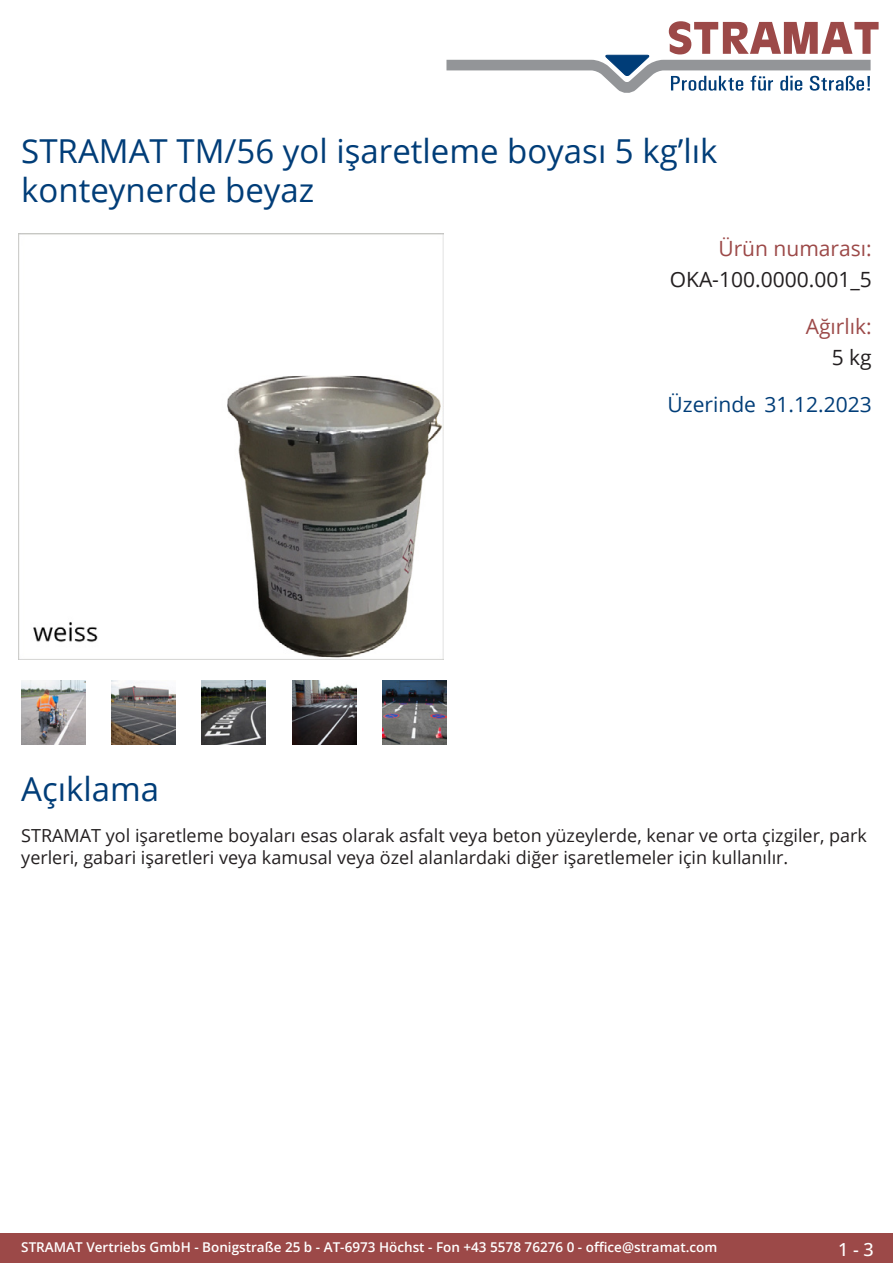
<style>
.page{position:relative;width:893px;height:1263px;background:#fff}
.page>*{position:absolute;margin:0;border:0;box-sizing:border-box;transform-origin:0 0}
.Produkttitel{font:33px/39.6px "Open Sans";color:#003d78}
.TechDaten_Überschrif{font:21px "Open Sans";color:#9c4948}
.TechDaten_Inhalt{font:21px "Open Sans";color:#231f20}
.Erstellungsdatum{font:21px "Open Sans";color:#003d78}
.Beschreibung_Text{font:18px/21.6px "Open Sans";color:#231f20}
.t1{font:500 18px "Open Sans";color:#fff}
.t2{font:600 13.5px "Open Sans";color:#fff}
</style>
<div class="page">
<div style="left:0;top:1233px;width:893px;height:30px;background:#9c4948"></div>
<svg style="left:446px;top:21px;width:433px;height:72px"></svg>
<img style="left:18px;top:234px;width:425px;height:425px">
<img style="left:21px;top:680px;width:64px;height:64px">
<img style="left:112px;top:680px;width:63px;height:64px">
<img style="left:202px;top:680px;width:64px;height:64px">
<img style="left:292px;top:680px;width:64px;height:64px">
<img style="left:383px;top:680px;width:63px;height:64px">
<p class="Produkttitel" style="left:21px;top:130px;width:698px">STRAMAT TM/56 yol işaretleme boyası 5 kg’lık konteynerde beyaz</p>
<p class="TechDaten_Überschrif" style="left:718px;top:234px;width:155px">Ürün numarası:</p>
<p class="TechDaten_Inhalt" style="left:670px;top:265px;width:204px">OKA-100.0000.001_5</p>
<p class="TechDaten_Überschrif" style="left:806px;top:312px;width:67px">Ağırlık:</p>
<p class="TechDaten_Inhalt" style="left:832px;top:343px;width:42px">5 kg</p>
<p class="Erstellungsdatum" style="left:668px;top:390px;width:206px">Üzerinde 31.12.2023</p>
<p class="Produkttitel" style="left:21px;top:768px;width:140px">Açıklama</p>
<p class="Beschreibung_Text" style="left:21px;top:824px;width:847px">STRAMAT yol işaretleme boyaları esas olarak asfalt veya beton yüzeylerde, kenar ve orta çizgiler, park yerleri, gabari işaretleri veya kamusal veya özel alanlardaki diğer işaretlemeler için kullanılır.</p>
<p class="t2" style="left:21px;top:1238px;width:698px">STRAMAT Vertriebs GmbH - Bonigstraße 25 b - AT-6973 Höchst - Fon +43 5578 76276 0 - office@stramat.com</p>
<p class="t1" style="left:838px;top:1237px;width:37px">1 - 3</p>
</div>
